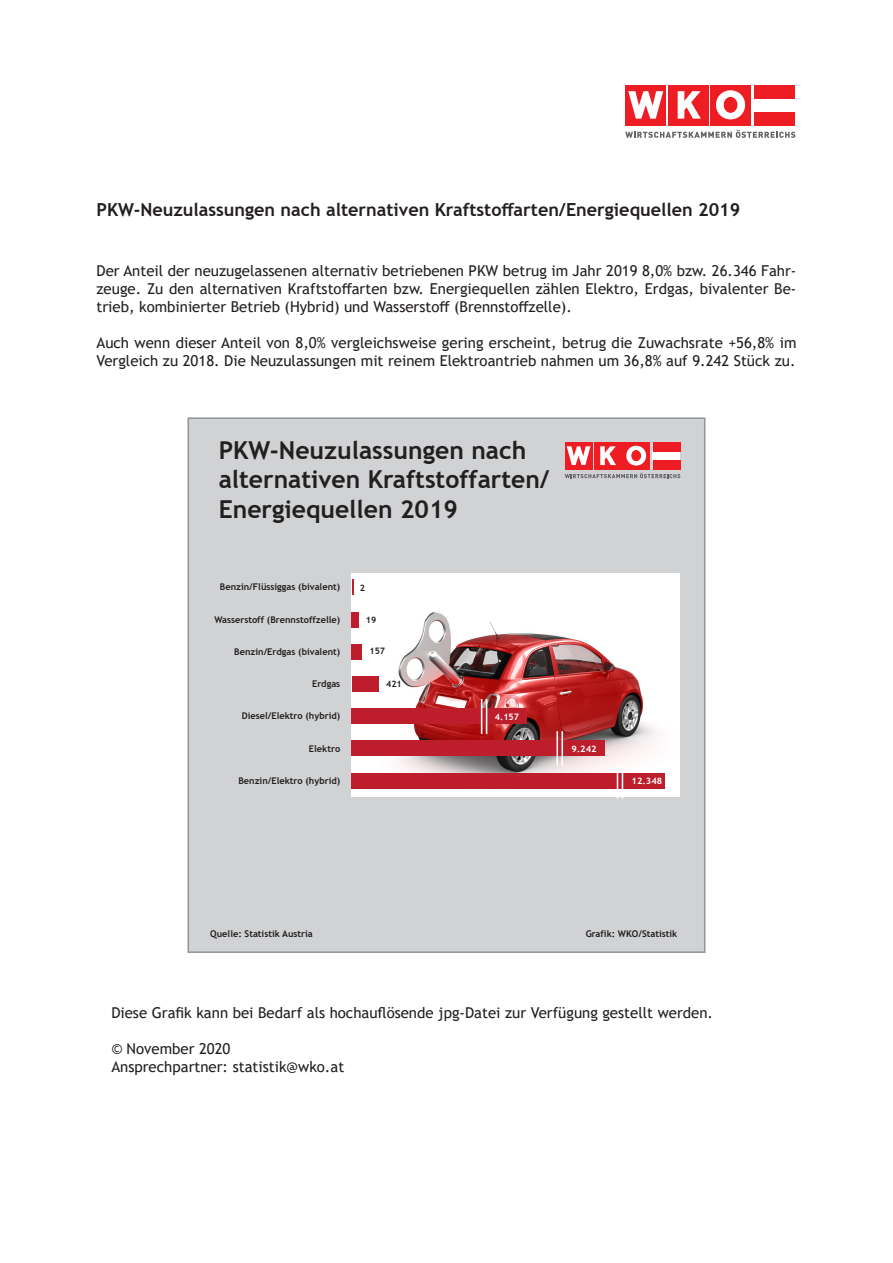
<style>
.page{position:relative;width:893px;height:1263px;background:#fff}
.page>*{position:absolute;margin:0;border:0;box-sizing:border-box;transform-origin:0 0}
.t1{font:700 24.75px/29.7px "Trebuchet MS";color:#231f20}
.t2{font:700 18px "Trebuchet MS";color:#231f20}
.t3{font:15px/18px "Trebuchet MS";color:#231f20;text-align:justify}
.t4{font:700 9.3px "Trebuchet MS";color:#231f20}
.t5{font:700 8.85px "Trebuchet MS";color:#fff;scale:1.05 1}
.t6{font:700 8.85px "Trebuchet MS";color:#231f20}
.t7{font:700 8.85px "Trebuchet MS";color:#fff}
</style>
<div class="page">
<div style="left:710px;top:85px;width:41px;height:40px;background:#ee1d23"></div>
<div style="left:668px;top:85px;width:40px;height:40px;background:#ee1d23"></div>
<svg style="left:625px;top:130px;width:170px;height:8px"></svg>
<svg style="left:678px;top:91px;width:23px;height:28px"></svg>
<div style="left:626px;top:85px;width:40px;height:40px;background:#ee1d23"></div>
<svg style="left:628px;top:91px;width:35px;height:28px"></svg>
<div style="left:755px;top:85px;width:40px;height:14px;background:#ee1d23"></div>
<div style="left:755px;top:112px;width:40px;height:13px;background:#ee1d23"></div>
<svg style="left:716px;top:90px;width:29px;height:29px"></svg>
<div style="left:724px;top:97px;width:13px;height:15px;background:#ee1d23;border-radius:50%"></div>
<div style="left:724px;top:97px;width:13px;height:16px;border:1px solid #ee1d23;border-radius:50%"></div>
<div style="left:188px;top:418px;width:517px;height:534px;background:#d1d2d4"></div>
<img style="left:352px;top:573px;width:328px;height:223px">
<div style="left:653px;top:451px;width:27px;height:9px;background:#fff"></div>
<div style="left:622px;top:442px;width:28px;height:28px;background:#ee1d23"></div>
<div style="left:594px;top:442px;width:27px;height:28px;background:#ee1d23"></div>
<svg style="left:565px;top:473px;width:115px;height:5px"></svg>
<svg style="left:600px;top:446px;width:16px;height:19px"></svg>
<div style="left:565px;top:442px;width:27px;height:28px;background:#ee1d23"></div>
<svg style="left:567px;top:446px;width:23px;height:19px"></svg>
<div style="left:653px;top:442px;width:27px;height:9px;background:#ee1d23"></div>
<div style="left:653px;top:460px;width:27px;height:10px;background:#ee1d23"></div>
<svg style="left:626px;top:446px;width:20px;height:19px"></svg>
<div style="left:632px;top:451px;width:8px;height:10px;background:#ee1d23;border-radius:50%"></div>
<div style="left:632px;top:450px;width:9px;height:11px;border:1px solid #ee1d23;border-radius:50%"></div>
<div style="left:352px;top:676px;width:26px;height:16px;background:#be1d2c"></div>
<div style="left:352px;top:644px;width:10px;height:15px;background:#be1d2c"></div>
<div style="left:187px;top:417px;width:518px;height:536px;border:2px solid #939598"></div>
<div style="left:352px;top:773px;width:313px;height:15px;background:#be1d2c"></div>
<div style="left:352px;top:612px;width:7px;height:15px;background:#be1d2c"></div>
<svg style="left:352px;top:580px;width:1px;height:15px"></svg>
<div style="left:352px;top:709px;width:175px;height:15px;background:#be1d2c"></div>
<hr style="left:486px;top:699px;width:1px;height:35px;background:#fff">
<hr style="left:481px;top:699px;width:1px;height:35px;background:#fff">
<div style="left:352px;top:741px;width:253px;height:15px;background:#be1d2c"></div>
<hr style="left:561px;top:731px;width:2px;height:35px;background:#fff">
<hr style="left:556px;top:731px;width:2px;height:35px;background:#fff">
<hr style="left:622px;top:764px;width:1px;height:35px;background:#fff">
<hr style="left:617px;top:764px;width:1px;height:35px;background:#fff">
<p class="t2" style="left:97px;top:199px;width:645px">PKW-Neuzulassungen nach alternativen Kraftstoffarten/Energiequellen 2019</p>
<p class="t3" style="left:97px;top:262px;width:701px">Der Anteil der neuzugelassenen alternativ betriebenen PKW betrug im Jahr 2019 8,0% bzw. 26.346 Fahr&shy;zeuge. Zu den alternativen Kraftstoffarten bzw. Energiequellen zählen Elektro, Erdgas, bivalenter Be&shy;trieb, kombinierter Betrieb (Hybrid) und Wasserstoff (Brennstoffzelle).</p>
<p class="t3" style="left:97px;top:334px;width:701px">Auch wenn dieser Anteil von 8,0% vergleichsweise gering erscheint, betrug die Zuwachsrate +56,8% im<br>Vergleich zu 2018. Die Neuzulassungen mit reinem Elektroantrieb nahmen um 36,8% auf 9.242 Stück zu.</p>
<p class="t1" style="left:219px;top:435px;width:332px">PKW-Neuzulassungen nach alternativen Kraftstoffarten/<br>Energiequellen 2019</p>
<p class="t4" style="left:220px;top:581px;width:122px">Benzin/Flüssiggas (bivalent)</p>
<p class="t6" style="left:360px;top:582px;width:7px">2</p>
<p class="t4" style="left:214px;top:613px;width:127px">Wasserstoff (Brennstoffzelle)</p>
<p class="t6" style="left:366px;top:614px;width:12px">19</p>
<p class="t4" style="left:234px;top:646px;width:107px">Benzin/Erdgas (bivalent)</p>
<p class="t6" style="left:370px;top:646px;width:17px">157</p>
<p class="t4" style="left:312px;top:678px;width:30px">Erdgas</p>
<p class="t6" style="left:386px;top:678px;width:17px">421</p>
<p class="t4" style="left:242px;top:710px;width:100px">Diesel/Elektro (hybrid)</p>
<p class="t4" style="left:309px;top:743px;width:33px">Elektro</p>
<p class="t7" style="left:495px;top:711px;width:26px">4.157</p>
<p class="t5" style="left:571px;top:743px;width:26px">9.242</p>
<p class="t4" style="left:238px;top:775px;width:103px">Benzin/Elektro (hybrid)</p>
<p class="t5" style="left:632px;top:776px;width:31px">12.348</p>
<p class="t4" style="left:210px;top:927px;width:104px">Quelle: Statistik Austria</p>
<p class="t4" style="left:586px;top:927px;width:93px">Grafik: WKO/Statistik</p>
<p class="t3" style="left:111px;top:1004px;width:603px">Diese Grafik kann bei Bedarf als hochauflösende jpg-Datei zur Verfügung gestellt werden.</p>
<p class="t3" style="left:111px;top:1040px;width:121px">© November 2020</p>
<p class="t3" style="left:111px;top:1058px;width:234px">Ansprechpartner: statistik@wko.at</p>
</div>
